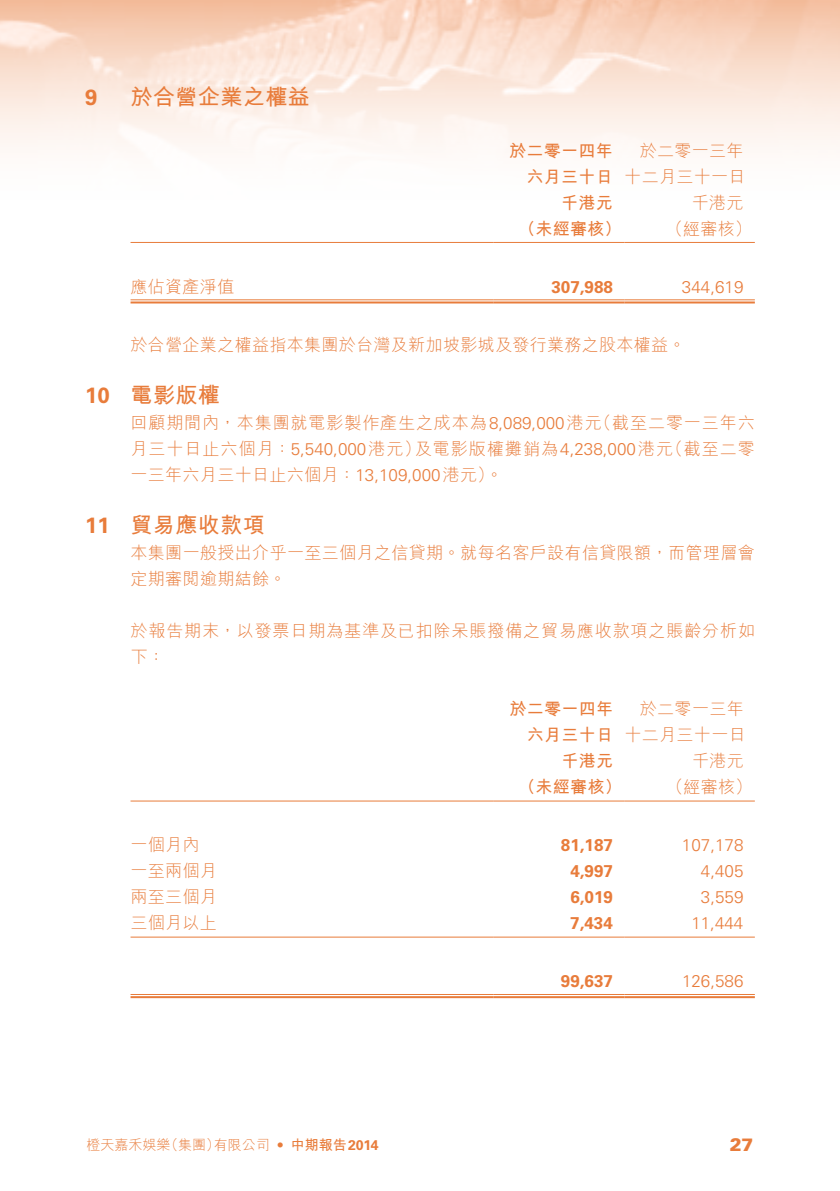
<style>
.page{position:relative;width:840px;height:1191px;background:#fff}
.page>*{position:absolute;margin:0;border:0;box-sizing:border-box;transform-origin:0 0}
.t1{font:700 22px "M Hei HK";letter-spacing:.02em;color:#e87c3b}
.t2{font:700 22px "Univers LT Std";color:#e87c3b}
.t3{font:900 18px "Univers LT Std";color:#e87c3b}
.t4{font:300 17px/26px "M Hei HK";letter-spacing:.02em;color:#e87c3b;text-align:right}
.t5{font:700 17px/26px "M Hei HK";letter-spacing:.02em;color:#e87c3b;text-align:right}
.t6{font:300 17px "Univers LT Std";color:#e87c3b}
.t7{font:300 17px/26px "M Hei HK";letter-spacing:.05em;color:#e87c3b}
.t8{font:700 17px "Univers LT Std";color:#e87c3b}
.t9{font:300 14px "M Hei HK";color:#e87c3b}
.s1{font-family:"Univers LT Std"}
.s2{font-weight:700}
.s3{font-family:"Univers LT Std";font-weight:700}
</style>
<div class="page">
<hr style="left:130px;top:242px;width:363px;height:1px;background:#e87c3b">
<hr style="left:493px;top:242px;width:131px;height:1px;background:#e87c3b">
<hr style="left:624px;top:242px;width:130px;height:1px;background:#e87c3b">
<hr style="left:130px;top:299px;width:363px;height:1px;background:#e87c3b">
<hr style="left:130px;top:301px;width:363px;height:2px;background:#e87c3b">
<hr style="left:493px;top:299px;width:131px;height:1px;background:#e87c3b">
<hr style="left:493px;top:301px;width:131px;height:2px;background:#e87c3b">
<hr style="left:624px;top:299px;width:130px;height:1px;background:#e87c3b">
<hr style="left:624px;top:301px;width:130px;height:2px;background:#e87c3b">
<hr style="left:130px;top:800px;width:363px;height:1px;background:#e87c3b">
<hr style="left:493px;top:800px;width:131px;height:1px;background:#e87c3b">
<hr style="left:624px;top:800px;width:130px;height:1px;background:#e87c3b">
<hr style="left:130px;top:936px;width:363px;height:1px;background:#e87c3b">
<hr style="left:493px;top:936px;width:131px;height:1px;background:#e87c3b">
<hr style="left:624px;top:936px;width:130px;height:1px;background:#e87c3b">
<hr style="left:130px;top:994px;width:363px;height:1px;background:#e87c3b">
<hr style="left:130px;top:996px;width:363px;height:2px;background:#e87c3b">
<hr style="left:493px;top:994px;width:131px;height:1px;background:#e87c3b">
<hr style="left:493px;top:996px;width:131px;height:2px;background:#e87c3b">
<hr style="left:624px;top:994px;width:130px;height:1px;background:#e87c3b">
<hr style="left:624px;top:996px;width:130px;height:2px;background:#e87c3b">
<p class="t2" style="left:85px;top:84px;width:14px">9</p>
<p class="t1" style="left:130px;top:81px;width:181px">於合營企業之權益</p>
<p class="t5" style="left:509px;top:136px;width:105px">於二零一四年六月三十日</p>
<p class="t4" style="left:624px;top:137px;width:123px">於二零一三年十二月三十一日</p>
<p class="t5" style="left:561px;top:188px;width:53px">千港元</p>
<p class="t4" style="left:691px;top:189px;width:53px">千港元</p>
<p class="t5" style="left:518px;top:214px;width:105px">（未經審核）</p>
<p class="t4" style="left:665px;top:215px;width:87px">（經審核）</p>
<p class="t4" style="left:130px;top:273px;width:105px">應佔資產淨值</p>
<p class="t8" style="left:551px;top:277px;width:63px">307,988</p>
<p class="t6" style="left:681px;top:276px;width:63px">344,619</p>
<p class="t4" style="left:130px;top:332px;width:556px">於合營企業之權益指本集團於台灣及新加坡影城及發行業務之股本權益。</p>
<p class="t1" style="left:85px;top:379px;width:136px"><span class="s1">10</span> 電影版權</p>
<p class="t4" style="left:130px;top:410px;width:625px;text-align:justify">回顧期間內，本集團就電影製作產生之成本為<span class="s1">8,089,000</span>港元（截至二零一三年六月三十日止六個月：<span class="s1">5,540,000</span>港元）及電影版權攤銷為<span class="s1">4,238,000</span>港元（截至二零一三年六月三十日止六個月：<span class="s1">13,109,000</span>港元）。</p>
<p class="t1" style="left:85px;top:509px;width:181px"><span class="s1">11</span> 貿易應收款項</p>
<p class="t4" style="left:130px;top:540px;width:625px;text-align:left">本集團一般授出介乎一至三個月之信貸期。就每名客戶設有信貸限額，而管理層會定期審閱逾期結餘。</p>
<p class="t7" style="left:130px;top:618px;width:625px">於報告期末，以發票日期為基準及已扣除呆賬撥備之貿易應收款項之賬齡分析如下：</p>
<p class="t5" style="left:509px;top:694px;width:105px">於二零一四年六月三十日</p>
<p class="t4" style="left:624px;top:696px;width:123px">於二零一三年十二月三十一日</p>
<p class="t5" style="left:561px;top:746px;width:53px">千港元</p>
<p class="t4" style="left:691px;top:748px;width:53px">千港元</p>
<p class="t5" style="left:518px;top:772px;width:105px">（未經審核）</p>
<p class="t4" style="left:666px;top:774px;width:87px">（經審核）</p>
<p class="t4" style="left:130px;top:832px;width:71px">一個月內</p>
<p class="t8" style="left:560px;top:835px;width:53px">81,187</p>
<p class="t6" style="left:681px;top:835px;width:63px">107,178</p>
<p class="t4" style="left:130px;top:858px;width:88px">一至兩個月</p>
<p class="t8" style="left:570px;top:861px;width:44px">4,997</p>
<p class="t6" style="left:700px;top:861px;width:44px">4,405</p>
<p class="t4" style="left:130px;top:884px;width:88px">兩至三個月</p>
<p class="t8" style="left:570px;top:887px;width:44px">6,019</p>
<p class="t6" style="left:700px;top:887px;width:44px">3,559</p>
<p class="t4" style="left:130px;top:910px;width:88px">三個月以上</p>
<p class="t8" style="left:570px;top:913px;width:44px">7,434</p>
<p class="t6" style="left:691px;top:913px;width:53px">11,444</p>
<p class="t8" style="left:560px;top:971px;width:53px">99,637</p>
<p class="t6" style="left:681px;top:971px;width:63px">126,586</p>
<p class="t9" style="left:86px;top:1138px;width:293px">橙天嘉禾娛樂（集團）有限公司 <span class="s1">•</span> <span class="s2">中期報告</span><span class="s3">2014</span></p>
<p class="t3" style="left:729px;top:1133px;width:25px">27</p>
</div>
